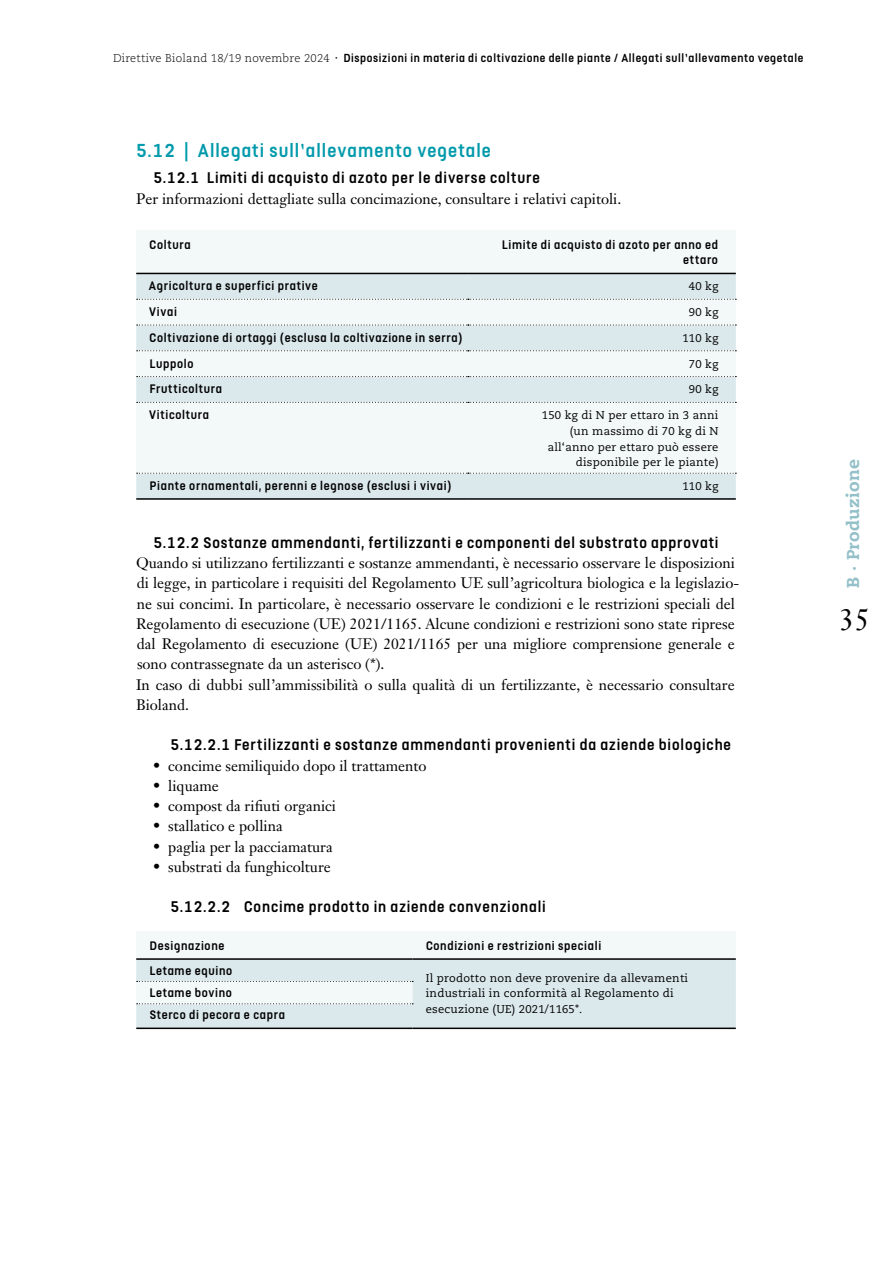
<style>
.page{position:relative;width:893px;height:1263px;background:#fff}
.page>*{position:absolute;margin:0;border:0;box-sizing:border-box;transform-origin:0 0}
.t1{font:30px "Janson Text LT Pro";color:#000}
.t2{font:500 21px "FS Dillon";letter-spacing:.05em;color:#009aab}
.t3{font:500 17.25px "FS Dillon";letter-spacing:.05em;color:#000}
.t4{font:800 17.25px "Caecilia LT Pro 85";letter-spacing:.02em;color:#93c0c9}
.t5{font:15px/20.2px "Janson Text LT Pro";color:#000}
.t6{font:500 13.8px/15.8px "FS Dillon";letter-spacing:.05em;color:#000;text-align:right}
.t7{font:500 13.05px "FS Dillon";letter-spacing:.05em;color:#000}
.t8{font:11.25px/15.8px "Caecilia LT Pro 55 Roman";letter-spacing:.02em;color:#000;text-align:right}
.s1{font-family:"Caecilia LT Pro 45";font-weight:300;font-size:11.25px}
</style>
<div class="page">
<div style="left:136px;top:230px;width:600px;height:43px;background:#f3f8f9"></div>
<svg style="left:136px;top:274px;width:600px;height:224px;fill:#f3f8f9"></svg>
<hr style="left:136px;top:273px;width:332px;height:1px;background:#000">
<hr style="left:468px;top:273px;width:268px;height:1px;background:#000">
<svg style="left:137px;top:299px;width:599px;height:1px"></svg>
<svg style="left:137px;top:325px;width:599px;height:1px"></svg>
<svg style="left:137px;top:350px;width:599px;height:1px"></svg>
<svg style="left:137px;top:376px;width:599px;height:1px"></svg>
<svg style="left:137px;top:402px;width:599px;height:1px"></svg>
<hr style="left:136px;top:498px;width:332px;height:2px;background:#000">
<svg style="left:137px;top:473px;width:599px;height:1px"></svg>
<hr style="left:468px;top:498px;width:268px;height:2px;background:#000">
<svg style="left:136px;top:931px;width:600px;height:96px"></svg>
<hr style="left:136px;top:1027px;width:277px;height:2px;background:#000">
<hr style="left:413px;top:1027px;width:323px;height:2px;background:#000">
<p class="t7" style="left:113px;top:48px;width:692px"><span class="s1">Direttive Bioland 18/19 novembre 2024</span> · Disposizioni in materia di coltivazione delle piante / Allegati sull’allevamento vegetale</p>
<h2 class="t2" style="left:136px;top:136px;width:356px">5.12 | Allegati sull’allevamento vegetale</h2>
<p class="t3" style="left:153px;top:166px;width:388px">5.12.1 Limiti di acquisto di azoto per le diverse colture</p>
<p class="t5" style="left:136px;top:188px;width:487px">Per informazioni dettagliate sulla concimazione, consultare i relativi capitoli.</p>
<p class="t6" style="left:150px;top:235px;width:43px">Coltura</p>
<p class="t6" style="left:502px;top:235px;width:217px">Limite di acquisto di azoto per anno ed ettaro</p>
<p class="t6" style="left:149px;top:277px;width:170px">Agricoltura e superfici prative</p>
<p class="t8" style="left:689px;top:278px;width:31px">40 kg</p>
<p class="t6" style="left:149px;top:303px;width:29px">Vivai</p>
<p class="t8" style="left:689px;top:304px;width:31px">90 kg</p>
<p class="t6" style="left:150px;top:329px;width:314px">Coltivazione di ortaggi (esclusa la coltivazione in serra)</p>
<p class="t8" style="left:682px;top:330px;width:37px">110 kg</p>
<p class="t6" style="left:150px;top:354px;width:45px">Luppolo</p>
<p class="t8" style="left:689px;top:356px;width:31px">70 kg</p>
<p class="t6" style="left:150px;top:380px;width:74px">Frutticoltura</p>
<p class="t8" style="left:689px;top:381px;width:31px">90 kg</p>
<p class="t6" style="left:149px;top:406px;width:61px">Viticoltura</p>
<p class="t8" style="left:542px;top:407px;width:178px">150 kg di N per ettaro in 3 anni (un massimo di 70 kg di N all‘anno per ettaro può essere disponibile per le piante)</p>
<p class="t6" style="left:150px;top:477px;width:303px">Piante ornamentali, perenni e legnose (esclusi i vivai)</p>
<p class="t8" style="left:682px;top:478px;width:37px">110 kg</p>
<p class="t3" style="left:153px;top:530px;width:567px">5.12.2 Sostanze ammendanti, fertilizzanti e componenti del substrato approvati</p>
<p class="t5" style="left:136px;top:553px;width:605px">Quando si utilizzano fertilizzanti e sostanze ammendanti, è necessario osservare le disposizioni di legge, in particolare i requisiti del Regolamento UE sull’agricoltura biologica e la legislazio&shy;ne sui concimi. In particolare, è necessario osservare le condizioni e le restrizioni speciali del Regolamento di esecuzione (UE) 2021/1165. Alcune condizioni e restrizioni sono state riprese dal Regolamento di esecuzione (UE) 2021/1165 per una migliore comprensione generale e sono contrassegnate da un asterisco (*).<br>In caso di dubbi sull’ammissibilità o sulla qualità di un fertilizzante, è necessario consultare Bioland.</p>
<p class="t3" style="left:170px;top:733px;width:562px">5.12.2.1 Fertilizzanti e sostanze ammendanti provenienti da aziende biologiche</p>
<p class="t5" style="left:153px;top:755px;width:275px">• concime semiliquido dopo il trattamento</p>
<p class="t5" style="left:153px;top:775px;width:67px">• liquame</p>
<p class="t5" style="left:153px;top:796px;width:185px">• compost da rifiuti organici</p>
<p class="t5" style="left:153px;top:816px;width:131px">• stallatico e pollina</p>
<p class="t5" style="left:153px;top:836px;width:181px">• paglia per la pacciamatura</p>
<p class="t5" style="left:153px;top:856px;width:179px">• substrati da funghicolture</p>
<p class="t3" style="left:170px;top:895px;width:377px">5.12.2.2 Concime prodotto in aziende convenzionali</p>
<p class="t6" style="left:150px;top:937px;width:76px">Designazione</p>
<p class="t6" style="left:426px;top:937px;width:177px">Condizioni e restrizioni speciali</p>
<p class="t6" style="left:150px;top:961px;width:84px">Letame equino</p>
<p class="t8" style="left:426px;top:970px;width:264px;text-align:left">Il prodotto non deve provenire da allevamenti industriali in conformità al Regolamento di esecuzione (UE) 2021/1165*.</p>
<p class="t6" style="left:150px;top:980px;width:137px;line-height:22.4px;text-align:left">Letame bovino<br>Sterco di pecora e capra</p>
<p class="t4" style="left:841px;top:588px;width:131px;rotate:-90deg">B · Produzione</p>
<h1 class="t1" style="left:839px;top:600px;width:32px">35</h1>
</div>
